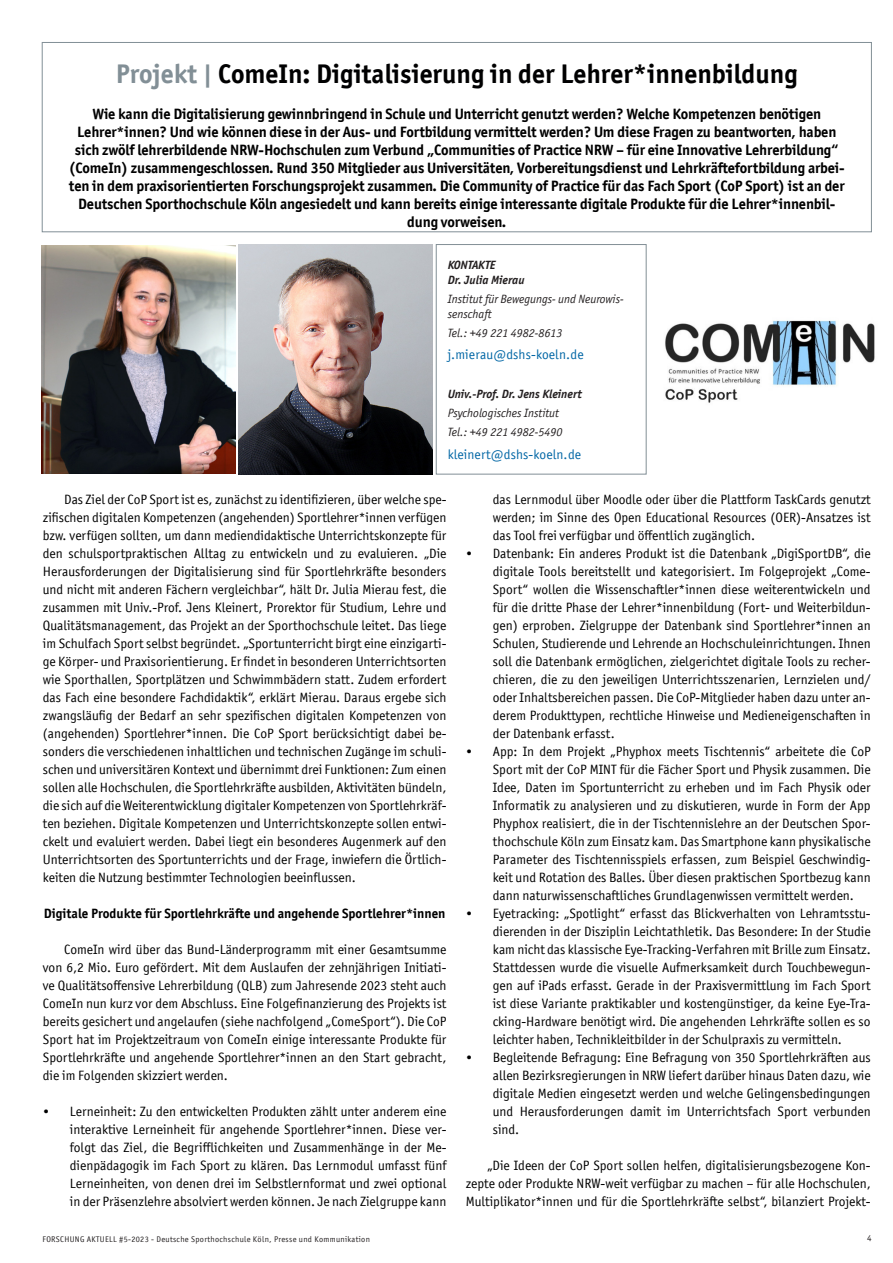
<style>
.page{position:relative;width:893px;height:1263px;background:#fff}
.page>*{position:absolute;margin:0;border:0;box-sizing:border-box;transform-origin:0 0}
.t1{font:700 27px "Officina Sans ITC Pro";color:#000001}
.t2{font:700 15px/18px "Officina Sans ITC Pro";letter-spacing:-.01em;color:#000001;text-align:center}
.t3{font:13.5px/18px "Officina Sans ITC Pro";color:#000001;text-align:justify}
.t4{font:700 13.5px "Officina Sans ITC Pro";color:#000001}
.t5{font:13.5px "Officina Sans ITC Pro";letter-spacing:.01em;color:#0166a5}
.t6{font:italic 12px/15px "Officina Sans ITC Pro";color:#231f20}
.t7{font:italic 700 12px "Officina Sans ITC Pro";color:#231f20}
.t8{font:italic 700 12px "Officina Sans ITC Pro";letter-spacing:-.02em;color:#231f20}
.t9{font:9px "Officina Sans ITC Pro";color:#231f20}
.t10{font:8.25px "Officina Sans ITC Pro";letter-spacing:.04em;color:#231f20}
.s1{color:#828f96}
</style>
<div class="page">
<div style="left:436px;top:244px;width:210px;height:230px;border:1px solid #828f96"></div>
<img style="left:42px;top:245px;width:194px;height:229px">
<div style="left:42px;top:42px;width:830px;height:190px;border:1px solid #828f96"></div>
<img style="left:665px;top:320px;width:210px;height:83px">
<img style="left:239px;top:244px;width:194px;height:230px">
<p class="t1" style="left:116px;top:57px;width:684px"><span class="s1">Projekt |</span> ComeIn: Digitalisierung in der Lehrer*innenbildung</p>
<p class="t2" style="left:69px;top:104px;width:777px">Wie kann die Digitalisierung gewinnbringend in Schule und Unterricht genutzt werden? Welche Kompetenzen benötigen Lehrer*innen? Und wie können diese in der Aus- und Fortbildung vermittelt werden? Um diese Fragen zu beantworten, haben sich zwölf lehrerbildende NRW-Hochschulen zum Verbund „Communities of Practice NRW – für eine Innovative Lehrerbildung“ (ComeIn) zusammengeschlossen. Rund 350 Mitglieder aus Universitäten, Vorbereitungsdienst und Lehrkräftefortbildung arbei&shy;ten in dem praxisorientierten Forschungsprojekt zusammen. Die Community of Practice für das Fach Sport (CoP Sport) ist an der Deutschen Sporthochschule Köln angesiedelt und kann bereits einige interessante digitale Produkte für die Lehrer*innenbil&shy;dung vorweisen.</p>
<p class="t8" style="left:448px;top:257px;width:50px">KONTAKTE</p>
<p class="t7" style="left:448px;top:272px;width:79px">Dr. Julia Mierau</p>
<p class="t6" style="left:448px;top:291px;width:178px">Institut für Bewegungs- und Neurowis&shy;senschaft</p>
<p class="t6" style="left:448px;top:326px;width:116px">Tel.: +49 221 4982-8613</p>
<p class="t5" style="left:448px;top:347px;width:138px">j.mierau@dshs-koeln.de</p>
<p class="t7" style="left:448px;top:387px;width:136px">Univ.-Prof. Dr. Jens Kleinert</p>
<p class="t6" style="left:448px;top:406px;width:113px">Psychologisches Institut</p>
<p class="t6" style="left:448px;top:425px;width:116px">Tel.: +49 221 4982-5490</p>
<p class="t5" style="left:448px;top:446px;width:135px">kleinert@dshs-koeln.de</p>
<p class="t3" style="left:43px;top:490px;width:405px;text-indent:21px">Das Ziel der CoP Sport ist es, zunächst zu identifizieren, über welche spe&shy;zifischen digitalen Kompetenzen (angehenden) Sportlehrer*innen verfügen bzw. verfügen sollten, um dann mediendidaktische Unterrichtskonzepte für den schulsportpraktischen Alltag zu entwickeln und zu evaluieren. „Die Herausforderungen der Digitalisierung sind für Sportlehrkräfte besonders und nicht mit anderen Fächern vergleichbar“, hält Dr. Julia Mierau fest, die zusammen mit Univ.-Prof. Jens Kleinert, Prorektor für Studium, Lehre und Qualitätsmanagement, das Projekt an der Sporthochschule leitet. Das liege im Schulfach Sport selbst begründet. „Sportunterricht birgt eine einzigarti&shy;ge Körper- und Praxisorientierung. Er findet in besonderen Unterrichtsorten wie Sporthallen, Sportplätzen und Schwimmbädern statt. Zudem erfordert das Fach eine besondere Fachdidaktik“, erklärt Mierau. Daraus ergebe sich zwangsläufig der Bedarf an sehr spezifischen digitalen Kompetenzen von (angehenden) Sportlehrer*innen. Die CoP Sport berücksichtigt dabei be&shy;sonders die verschiedenen inhaltlichen und technischen Zugänge im schuli&shy;schen und universitären Kontext und übernimmt drei Funktionen: Zum einen sollen alle Hochschulen, die Sportlehrkräfte ausbilden, Aktivitäten bündeln, die sich auf die Weiterentwicklung digitaler Kompetenzen von Sportlehrkräf&shy;ten beziehen. Digitale Kompetenzen und Unterrichtskonzepte sollen entwi&shy;ckelt und evaluiert werden. Dabei liegt ein besonderes Augenmerk auf den Unterrichtsorten des Sportunterrichts und der Frage, inwiefern die Örtlich&shy;keiten die Nutzung bestimmter Technologien beeinflussen.</p>
<p class="t4" style="left:44px;top:905px;width:403px">Digitale Produkte für Sportlehrkräfte und angehende Sportlehrer*innen</p>
<p class="t3" style="left:43px;top:940px;width:405px;text-indent:21px">ComeIn wird über das Bund-Länderprogramm mit einer Gesamtsumme von 6,2 Mio. Euro gefördert. Mit dem Auslaufen der zehnjährigen Initiati&shy;ve Qualitätsoffensive Lehrerbildung (QLB) zum Jahresende 2023 steht auch ComeIn nun kurz vor dem Abschluss. Eine Folgefinanzierung des Projekts ist bereits gesichert und angelaufen (siehe nachfolgend „ComeSport“). Die CoP Sport hat im Projektzeitraum von ComeIn einige interessante Produkte für Sportlehrkräfte und angehende Sportlehrer*innen an den Start gebracht, die im Folgenden skizziert werden.</p>
<p class="t3" style="left:70px;top:1102px;width:378px;text-indent:-27px">• Lerneinheit: Zu den entwickelten Produkten zählt unter anderem eine interaktive Lerneinheit für angehende Sportlehrer*innen. Diese ver&shy;folgt das Ziel, die Begrifflichkeiten und Zusammenhänge in der Me&shy;dienpädagogik im Fach Sport zu klären. Das Lernmodul umfasst fünf Lerneinheiten, von denen drei im Selbstlernformat und zwei optional in der Präsenzlehre absolviert werden können. Je nach Zielgruppe kann</p>
<p class="t3" style="left:493px;top:490px;width:379px">das Lernmodul über Moodle oder über die Plattform TaskCards genutzt werden; im Sinne des Open Educational Resources (OER)-Ansatzes ist das Tool frei verfügbar und öffentlich zugänglich.</p>
<p class="t3" style="left:493px;top:544px;width:379px;text-indent:-27px">• Datenbank: Ein anderes Produkt ist die Datenbank „DigiSportDB“, die digitale Tools bereitstellt und kategorisiert. Im Folgeprojekt „Come-Sport“ wollen die Wissenschaftler*innen diese weiterentwickeln und für die dritte Phase der Lehrer*innenbildung (Fort- und Weiterbildun&shy;gen) erproben. Zielgruppe der Datenbank sind Sportlehrer*innen an Schulen, Studierende und Lehrende an Hochschuleinrichtungen. Ihnen soll die Datenbank ermöglichen, zielgerichtet digitale Tools zu recher&shy;chieren, die zu den jeweiligen Unterrichtsszenarien, Lernzielen und/ oder Inhaltsbereichen passen. Die CoP-Mitglieder haben dazu unter an&shy;derem Produkttypen, rechtliche Hinweise und Medieneigenschaften in der Datenbank erfasst.</p>
<p class="t3" style="left:493px;top:742px;width:379px;text-indent:-27px">• App: In dem Projekt „Phyphox meets Tischtennis“ arbeitete die CoP Sport mit der CoP MINT für die Fächer Sport und Physik zusammen. Die Idee, Daten im Sportunterricht zu erheben und im Fach Physik oder Informatik zu analysieren und zu diskutieren, wurde in Form der App Phyphox realisiert, die in der Tischtennislehre an der Deutschen Spor&shy;thochschule Köln zum Einsatz kam. Das Smartphone kann physikalische Parameter des Tischtennisspiels erfassen, zum Beispiel Geschwindig&shy;keit und Rotation des Balles. Über diesen praktischen Sportbezug kann dann naturwissenschaftliches Grundlagenwissen vermittelt werden.</p>
<p class="t3" style="left:493px;top:904px;width:379px;text-indent:-27px">• Eyetracking: „Spotlight“ erfasst das Blickverhalten von Lehramtsstu&shy;dierenden in der Disziplin Leichtathletik. Das Besondere: In der Studie kam nicht das klassische Eye-Tracking-Verfahren mit Brille zum Einsatz.<br>Stattdessen wurde die visuelle Aufmerksamkeit durch Touchbewegun&shy;gen auf iPads erfasst. Gerade in der Praxisvermittlung im Fach Sport ist diese Variante praktikabler und kostengünstiger, da keine Eye-Tra&shy;cking-Hardware benötigt wird. Die angehenden Lehrkräfte sollen es so leichter haben, Technikleitbilder in der Schulpraxis zu vermitteln.</p>
<p class="t3" style="left:493px;top:1048px;width:379px;text-indent:-27px">• Begleitende Befragung: Eine Befragung von 350 Sportlehrkräften aus allen Bezirksregierungen in NRW liefert darüber hinaus Daten dazu, wie digitale Medien eingesetzt werden und welche Gelingensbedingungen und Herausforderungen damit im Unterrichtsfach Sport verbunden sind.</p>
<p class="t3" style="left:466px;top:1156px;width:406px;text-indent:21px">„Die Ideen der CoP Sport sollen helfen, digitalisierungsbezogene Kon&shy;zepte oder Produkte NRW-weit verfügbar zu machen – für alle Hochschulen, Multiplikator*innen und für die Sportlehrkräfte selbst“, bilanziert Projekt-</p>
<p class="t10" style="left:43px;top:1234px;width:329px">FORSCHUNG AKTUELL #5-2023 - Deutsche Sporthochschule Köln, Presse und Kommunikation</p>
<p class="t9" style="left:867px;top:1233px;width:6px">4</p>
</div>
